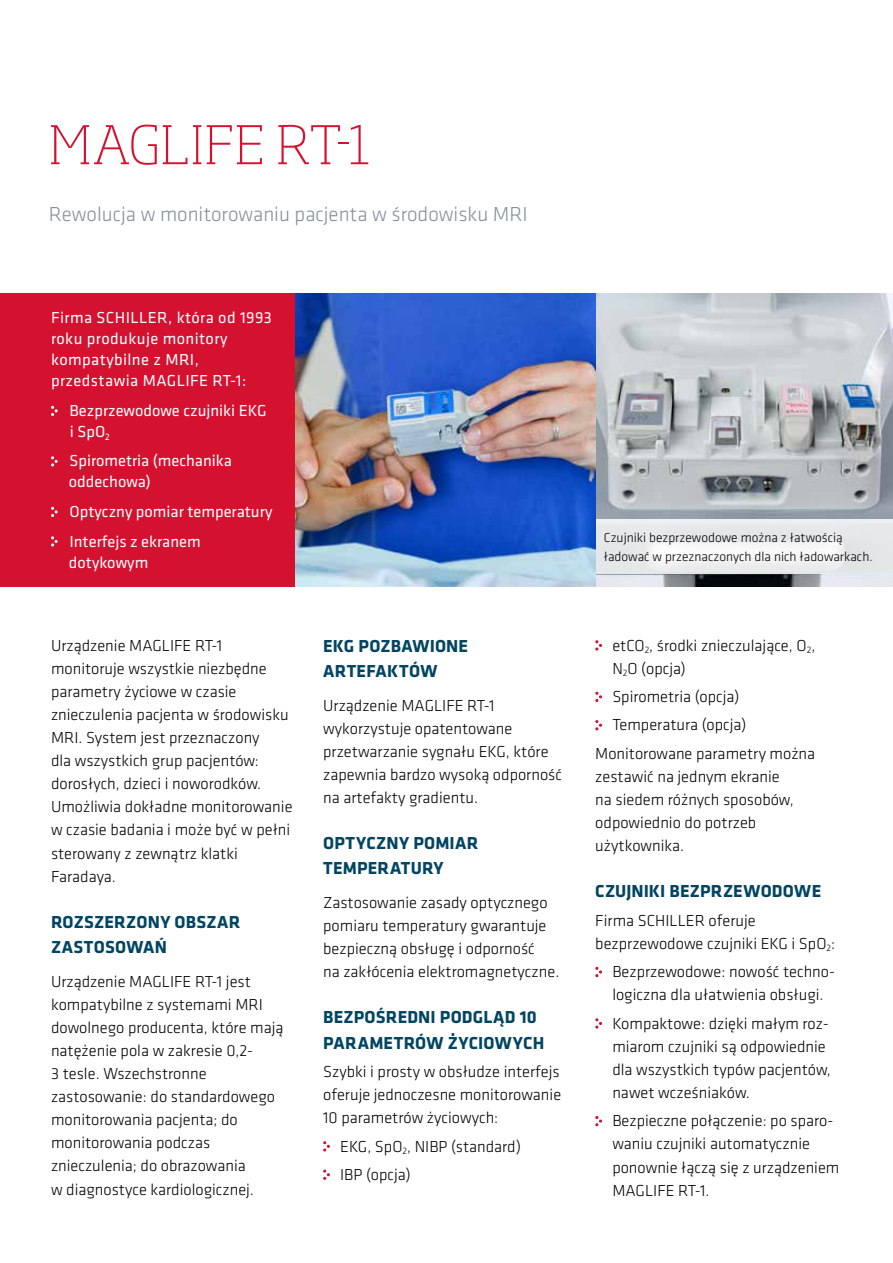
<style>
.page{position:relative;width:893px;height:1263px;background:#fff}
.page>*{position:absolute;margin:0;border:0;box-sizing:border-box;transform-origin:0 0}
.t1{font:200 52.5px "Soho Pro";letter-spacing:.01em;color:#d51130}
.t2{font:300 21px "Klavika";color:#83929b}
.t3{font:700 18px/25.2px "Klavika";letter-spacing:.01em;color:#004563}
.t4{font:300 16.5px/23.1px "Klavika";color:#000}
.t5{font:16.5px/21px "Klavika";color:#fff}
.t6{font:16.5px/21px "Klavika";letter-spacing:.025em;color:#fff}
.t7{font:300 13.5px/18.9px "Klavika";color:#000}
</style>
<div class="page">
<div style="left:0;top:293px;width:298px;height:294px;background:#d51130"></div>
<img style="left:595px;top:293px;width:298px;height:294px">
<svg style="left:595px;top:519px;width:298px;height:55px;fill:#e8e9eb"></svg>
<img style="left:296px;top:293px;width:299px;height:294px">
<svg style="left:51px;top:406px;width:7px;height:10px"></svg>
<svg style="left:51px;top:456px;width:7px;height:11px"></svg>
<svg style="left:51px;top:507px;width:7px;height:10px"></svg>
<svg style="left:51px;top:536px;width:7px;height:11px"></svg>
<svg style="left:323px;top:1141px;width:7px;height:11px"></svg>
<svg style="left:323px;top:1169px;width:7px;height:11px"></svg>
<svg style="left:595px;top:640px;width:7px;height:11px"></svg>
<svg style="left:595px;top:691px;width:7px;height:11px"></svg>
<svg style="left:595px;top:720px;width:7px;height:10px"></svg>
<svg style="left:595px;top:967px;width:7px;height:10px"></svg>
<svg style="left:595px;top:1018px;width:7px;height:11px"></svg>
<svg style="left:595px;top:1116px;width:7px;height:10px"></svg>
<h1 class="t1" style="left:49px;top:104px;width:323px">MAGLIFE RT-1</h1>
<p class="t2" style="left:49px;top:201px;width:480px">Rewolucja w monitorowaniu pacjenta w środowisku MRI</p>
<p class="t6" style="left:51px;top:307px;width:222px">Firma SCHILLER, która od 1993 roku produkuje monitory kompatybilne z MRI, przedstawia MAGLIFE RT-1:</p>
<p class="t5" style="left:69px;top:399px;width:199px">Bezprzewodowe czujniki EKG i SpO<sub>2</sub></p>
<p class="t5" style="left:69px;top:450px;width:165px">Spirometria (mechanika oddechowa)</p>
<p class="t5" style="left:69px;top:496px;width:205px;line-height:29.5px">Optyczny pomiar temperatury<br>Interfejs z ekranem</p>
<p class="t5" style="left:69px;top:551px;width:81px">dotykowym</p>
<p class="t4" style="left:51px;top:633px;width:243px">Urządzenie MAGLIFE RT-1 monitoruje wszystkie niezbędne parametry życiowe w czasie znieczulenia pacjenta w środowisku<br>MRI. System jest przeznaczony<br>dla wszystkich grup pacjentów: dorosłych, dzieci i noworodków.<br>Umożliwia dokładne monitorowanie w czasie badania i może być w pełni sterowany z zewnątrz klatki<br>Faradaya.</p>
<p class="t3" style="left:51px;top:908px;width:191px">ROZSZERZONY OBSZAR<br>ZASTOSOWAŃ</p>
<p class="t4" style="left:51px;top:969px;width:234px">Urządzenie MAGLIFE RT-1 jest kompatybilne z systemami MRI dowolnego producenta, które mają natężenie pola w zakresie 0,2-<br>3 tesle. Wszechstronne zastosowanie: do standardowego monitorowania pacjenta; do monitorowania podczas znieczulenia; do obrazowania<br>w diagnostyce kardiologicznej.</p>
<p class="t3" style="left:323px;top:632px;width:146px">EKG POZBAWIONE<br>ARTEFAKTÓW</p>
<p class="t4" style="left:323px;top:693px;width:240px">Urządzenie MAGLIFE RT-1 wykorzystuje opatentowane przetwarzanie sygnału EKG, które zapewnia bardzo wysoką odporność na artefakty gradientu.</p>
<p class="t3" style="left:323px;top:830px;width:157px">OPTYCZNY POMIAR<br>TEMPERATURY</p>
<p class="t4" style="left:323px;top:891px;width:238px">Zastosowanie zasady optycznego pomiaru temperatury gwarantuje bezpieczną obsługę i odporność<br>na zakłócenia elektromagnetyczne.</p>
<p class="t3" style="left:323px;top:1004px;width:223px">BEZPOŚREDNI PODGLĄD 10<br>PARAMETRÓW ŻYCIOWYCH</p>
<p class="t4" style="left:323px;top:1060px;width:240px;text-align:justify">Szybki i prosty w obsłudze interfejs oferuje jednoczesne monitorowanie 10 parametrów życiowych:</p>
<p class="t4" style="left:340px;top:1132px;width:182px;line-height:28.3px">EKG, SpO<sub>2</sub>, NIBP (standard)<br>IBP (opcja)</p>
<p class="t7" style="left:604px;top:528px;width:270px">Czujniki bezprzewodowe można z łatwością ładować w przeznaczonych dla nich ładowarkach.</p>
<p class="t4" style="left:612px;top:633px;width:204px">etCO<sub>2</sub>, środki znieczulające, O<sub>2</sub>,<br>N<sub>2</sub>O (opcja)</p>
<p class="t4" style="left:612px;top:685px;width:129px">Spirometria (opcja)</p>
<p class="t4" style="left:612px;top:713px;width:135px">Temperatura (opcja)</p>
<p class="t4" style="left:595px;top:741px;width:221px">Monitorowane parametry można</p>
<p class="t4" style="left:595px;top:765px;width:200px">zestawić na jednym ekranie na siedem różnych sposobów, odpowiednio do potrzeb użytkownika.</p>
<p class="t3" style="left:595px;top:878px;width:227px">CZUJNIKI BEZPRZEWODOWE</p>
<p class="t4" style="left:595px;top:908px;width:241px">Firma SCHILLER oferuje bezprzewodowe czujniki EKG i SpO<sub>2</sub>:</p>
<p class="t4" style="left:612px;top:960px;width:224px">Bezprzewodowe: nowość techno&shy;logiczna dla ułatwienia obsługi.</p>
<p class="t4" style="left:612px;top:1011px;width:220px">Kompaktowe: dzięki małym roz&shy;miarom czujniki są odpowiednie dla wszystkich typów pacjentów, nawet wcześniaków.</p>
<p class="t4" style="left:612px;top:1109px;width:229px">Bezpieczne połączenie: po sparo&shy;waniu czujniki automatycznie ponownie łączą się z urządzeniem<br>MAGLIFE RT-1.</p>
</div>
